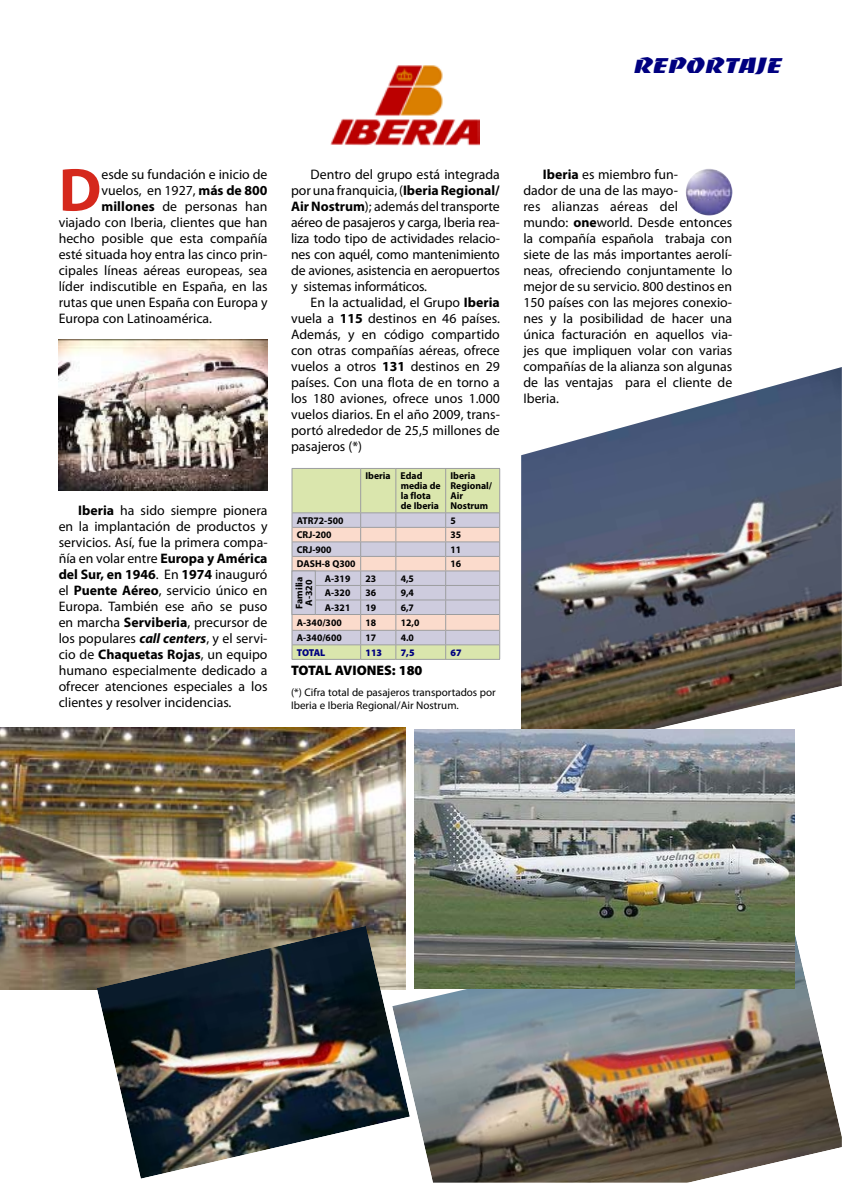
<style>
.page{position:relative;width:842px;height:1191px;background:#fff}
.page>*{position:absolute;margin:0;border:0;box-sizing:border-box;transform-origin:0 0}
.t1{font:700 61.4px "Myriad Pro";color:#d5281c}
.t2{font:20.7px "Baccarat Wide";letter-spacing:-.02em;color:#000080}
.t3{font:13.8px/16px "Myriad Pro";color:#000;text-align:justify}
.t4{font:900 13.8px "Myriad Pro";color:#000}
.t5{font:11.1px/12.4px "Myriad Pro";color:#000}
.t6{font:700 10px/10px "Myriad Pro";color:#000}
.t7{font:900 10px "Myriad Pro";color:#000080}
.t8{font:700 9.7px/9.7px "Myriad Pro";color:#000;text-align:center}
.s1{font-weight:700}
.s2{font-weight:700;font-style:italic}
</style>
<div class="page">
<img style="left:521px;top:367px;width:321px;height:362px">
<img style="left:59px;top:340px;width:209px;height:151px">
<img style="left:0;top:728px;width:406px;height:261px">
<img style="left:392px;top:914px;width:450px;height:269px">
<img style="left:331px;top:65px;width:148px;height:80px">
<img style="left:97px;top:926px;width:313px;height:253px">
<hr style="left:292px;top:659px;width:69px;height:1px;background:#9c9d9f">
<hr style="left:361px;top:659px;width:35px;height:1px;background:#9c9d9f">
<hr style="left:396px;top:659px;width:104px;height:1px;background:#9c9d9f">
<svg style="left:292px;top:468px;width:208px;height:191px;background:#d7d3c6"></svg>
<div style="left:292px;top:571px;width:23px;height:43px;background:#ceccde"></div>
<div style="left:292px;top:571px;width:24px;height:44px;border:1px solid #9c9d9f"></div>
<img style="left:686px;top:169px;width:23px;height:45px">
<img style="left:414px;top:729px;width:381px;height:260px">
<h2 class="t2" style="left:634px;top:54px;width:150px">REPORTAJE</h2>
<h1 class="t1" style="left:59px;top:165px;width:44px">D</h1>
<p class="t3" style="left:101px;top:167px;width:168px">esde su fundación e inicio de</p>
<p class="t3" style="left:101px;top:183px;width:168px">vuelos, en 1927, <span class="s1">más de 800</span></p>
<p class="t3" style="left:101px;top:199px;width:168px"><span class="s1">millones</span> de personas han</p>
<p class="t3" style="left:59px;top:215px;width:210px">viajado con Iberia, clientes que han</p>
<p class="t3" style="left:59px;top:231px;width:210px">hecho posible que esta compañía</p>
<p class="t3" style="left:59px;top:247px;width:210px">esté situada hoy entra las cinco prin-</p>
<p class="t3" style="left:59px;top:263px;width:210px">cipales líneas aéreas europeas, sea</p>
<p class="t3" style="left:59px;top:279px;width:210px">líder indiscutible en España, en las</p>
<p class="t3" style="left:59px;top:295px;width:210px">rutas que unen España con Europa y</p>
<p class="t3" style="left:59px;top:311px;width:155px">Europa con Latinoamérica.</p>
<p class="t3" style="left:59px;top:504px;width:210px;text-indent:20px"><span class="s1">Iberia</span> ha sido siempre pionera en la implantación de productos y servicios. Así, fue la primera compa&shy;ñía en volar entre <span class="s1">Europa y América del Sur, en 1946</span>. En <span class="s1">1974</span> inauguró el <span class="s1">Puente Aéreo</span>, servicio único en Europa. También ese año se puso en marcha <span class="s1">Serviberia</span>, precursor de los populares <span class="s2">call centers</span>, y el servi&shy;cio de <span class="s1">Chaquetas Rojas</span>, un equipo humano especialmente dedicado a ofrecer atenciones especiales a los clientes y resolver incidencias.</p>
<p class="t3" style="left:291px;top:167px;width:210px;text-indent:20px">Dentro del grupo está integrada por una franquicia, (<span class="s1">Iberia Regional/ Air Nostrum</span>); además del transporte aéreo de pasajeros y carga, Iberia rea&shy;liza todo tipo de actividades relacio&shy;nes con aquél, como mantenimiento de aviones, asistencia en aeropuertos y sistemas informáticos.</p>
<p class="t3" style="left:291px;top:295px;width:210px;text-indent:20px">En la actualidad, el Grupo <span class="s1">Iberia </span>vuela a <span class="s1">115</span> destinos en 46 países.<br>Además, y en código compartido con otras compañías aéreas, ofrece vuelos a otros <span class="s1">131</span> destinos en 29 países. Con una flota de en torno a los 180 aviones, ofrece unos 1.000 vuelos diarios. En el año 2009, trans&shy;portó alrededor de 25,5 millones de pasajeros (*)</p>
<p class="t6" style="left:401px;top:472px;width:42px;text-indent:-35px">Iberia Edad media de la flota de Iberia</p>
<p class="t6" style="left:451px;top:472px;width:43px">Iberia<br>Regional/<br>Air<br>Nostrum</p>
<p class="t6" style="left:297px;top:516px;width:48px">ATR72-500</p>
<p class="t6" style="left:451px;top:516px;width:7px">5</p>
<p class="t6" style="left:297px;top:531px;width:36px">CRJ-200</p>
<p class="t6" style="left:451px;top:531px;width:12px">35</p>
<p class="t6" style="left:297px;top:545px;width:36px">CRJ-900</p>
<p class="t6" style="left:451px;top:545px;width:12px">11</p>
<p class="t6" style="left:297px;top:560px;width:60px">DASH-8 Q300</p>
<p class="t6" style="left:451px;top:560px;width:12px">16</p>
<p class="t6" style="left:325px;top:574px;width:27px">A-319</p>
<p class="t6" style="left:366px;top:574px;width:12px">23</p>
<p class="t6" style="left:401px;top:574px;width:15px">4,5</p>
<p class="t6" style="left:325px;top:589px;width:27px">A-320</p>
<p class="t6" style="left:366px;top:589px;width:12px">36</p>
<p class="t6" style="left:401px;top:589px;width:15px">9,4</p>
<p class="t6" style="left:325px;top:603px;width:27px">A-321</p>
<p class="t6" style="left:366px;top:603px;width:12px">19</p>
<p class="t6" style="left:401px;top:603px;width:15px">6,7</p>
<p class="t6" style="left:297px;top:618px;width:46px">A-340/300</p>
<p class="t6" style="left:366px;top:618px;width:12px">18</p>
<p class="t6" style="left:401px;top:618px;width:20px">12,0</p>
<p class="t6" style="left:297px;top:634px;width:46px">A-340/600</p>
<p class="t6" style="left:366px;top:634px;width:12px">17</p>
<p class="t6" style="left:401px;top:634px;width:15px">4.0</p>
<p class="t7" style="left:297px;top:647px;width:30px">TOTAL</p>
<p class="t7" style="left:366px;top:647px;width:18px">113</p>
<p class="t7" style="left:401px;top:647px;width:15px">7,5</p>
<p class="t7" style="left:451px;top:647px;width:13px">67</p>
<p class="t8" style="left:295px;top:609px;width:34px;rotate:-90deg">Familia<br>A-320</p>
<p class="t4" style="left:291px;top:662px;width:133px">TOTAL AVIONES: 180</p>
<p class="t5" style="left:291px;top:687px;width:206px">(*) Cifra total de pasajeros transportados por<br>Iberia e Iberia Regional/Air Nostrum.</p>
<p class="t3" style="left:523px;top:167px;width:210px;text-align:left;text-indent:20px"><span class="s1">Iberia</span> es miembro fun-<br>dador de una de las mayo-<br>res alianzas aéreas del<br>mundo: <span class="s1">one</span>world. Desde entonces la compañía española trabaja con siete de las más importantes aerolí&shy;neas, ofreciendo conjuntamente lo mejor de su servicio. 800 destinos en<br>150 países con las mejores conexio&shy;nes y la posibilidad de hacer una única facturación en aquellos via&shy;jes que impliquen volar con varias compañías de la alianza son algunas de las ventajas para el cliente de<br>Iberia.</p>
</div>
